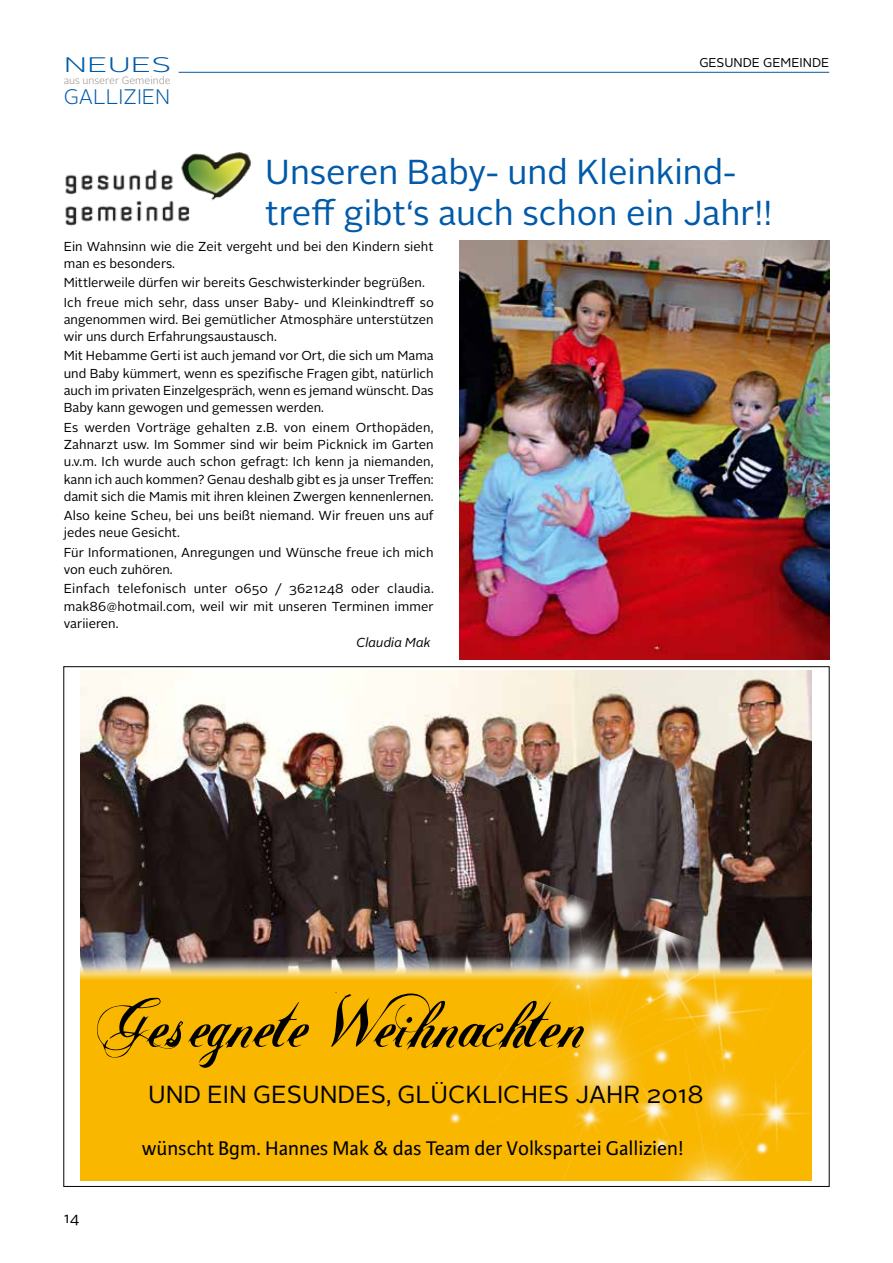
<style>
.page{position:relative;width:893px;height:1263px;background:#fff}
.page>*{position:absolute;margin:0;border:0;box-sizing:border-box;transform-origin:0 0}
.t1{font:79.2px "ABIGAIL";color:#000}
.t2{font:34.65px/41.5px "Alright Sans";color:#005aa9}
.t3{font:24.6px "Alright Sans";color:#000}
.t4{font:21.15px "Karmina Sans";color:#000}
.t5{font:300 21px "Alright Sans";color:#005aa9}
.t6{font:300 21px "Alright Sans";color:#005aa9;scale:1.55 1}
.t7{font:15px "Alright Sans";color:#000}
.t8{font:12.9px/17.2px "Alright Sans";color:#000}
.t9{font:italic 12.9px "Alright Sans";color:#000}
.t10{font:12.75px "Alright Sans";color:#000}
.t11{font:300 10.5px "Alright Sans";color:#988e88}
</style>
<div class="page">
<hr style="left:179px;top:72px;width:650px;height:1px;background:#005aa9">
<img style="left:65px;top:152px;width:186px;height:74px">
<img style="left:459px;top:241px;width:370px;height:418px">
<img style="left:80px;top:670px;width:732px;height:296px">
<div style="left:80px;top:966px;width:732px;height:214px;background:#f9b700"></div>
<img style="left:412px;top:877px;width:400px;height:303px">
<h3 class="t6" style="left:64px;top:51px;width:71px">NEUES</h3>
<p class="t11" style="left:64px;top:74px;width:108px">aus unserer Gemeinde</p>
<h3 class="t5" style="left:64px;top:83px;width:108px">GALLIZIEN</h3>
<p class="t10" style="left:699px;top:54px;width:131px">GESUNDE GEMEINDE</p>
<h2 class="t2" style="left:265px;top:151px;width:508px">Unseren Baby- und Kleinkind&shy;treff gibt‘s auch schon ein Jahr!!</h2>
<p class="t8" style="left:64px;top:238px;width:371px">Ein Wahnsinn wie die Zeit vergeht und bei den Kindern sieht man es besonders.</p>
<p class="t8" style="left:64px;top:273px;width:372px;line-height:19.4px">Mittlerweile dürfen wir bereits Geschwisterkinder begrüßen.<br>Ich freue mich sehr, dass unser Baby- und Kleinkindtreff so</p>
<p class="t8" style="left:64px;top:311px;width:371px">angenommen wird. Bei gemütlicher Atmosphäre unterstützen wir uns durch Erfahrungsaustausch.</p>
<p class="t8" style="left:64px;top:348px;width:371px;text-align:justify">Mit Hebamme Gerti ist auch jemand vor Ort, die sich um Mama und Baby kümmert, wenn es spezifische Fragen gibt, natürlich auch im privaten Einzelgespräch, wenn es jemand wünscht. Das Baby kann gewogen und gemessen werden.</p>
<p class="t8" style="left:64px;top:419px;width:371px;text-align:justify">Es werden Vorträge gehalten z.B. von einem Orthopäden, Zahnarzt usw. Im Sommer sind wir beim Picknick im Garten u.v.m. Ich wurde auch schon gefragt: Ich kenn ja niemanden, kann ich auch kommen? Genau deshalb gibt es ja unser Treffen: damit sich die Mamis mit ihren kleinen Zwergen kennenlernen.</p>
<p class="t8" style="left:64px;top:507px;width:372px">Also keine Scheu, bei uns beißt niemand. Wir freuen uns auf jedes neue Gesicht.</p>
<p class="t8" style="left:64px;top:544px;width:371px">Für Informationen, Anregungen und Wünsche freue ich mich von euch zuhören.</p>
<p class="t8" style="left:64px;top:580px;width:372px;text-align:justify">Einfach telefonisch unter 0650 / 3621248 oder claudia. mak86@hotmail.com, weil wir mit unseren Terminen immer variieren.</p>
<p class="t9" style="left:356px;top:634px;width:76px">Claudia Mak</p>
<h1 class="t1" style="left:103px;top:974px;width:480px">Gesegnete Weihnachten</h1>
<h3 class="t3" style="left:148px;top:1077px;width:557px">UND EIN GESUNDES, GLÜCKLICHES JAHR 2018</h3>
<h3 class="t4" style="left:142px;top:1136px;width:543px">wünscht Bgm. hannes Mak &amp; das Team der Volkspartei gallizien!</h3>
<p class="t7" style="left:64px;top:1208px;width:17px">14</p>
</div>
